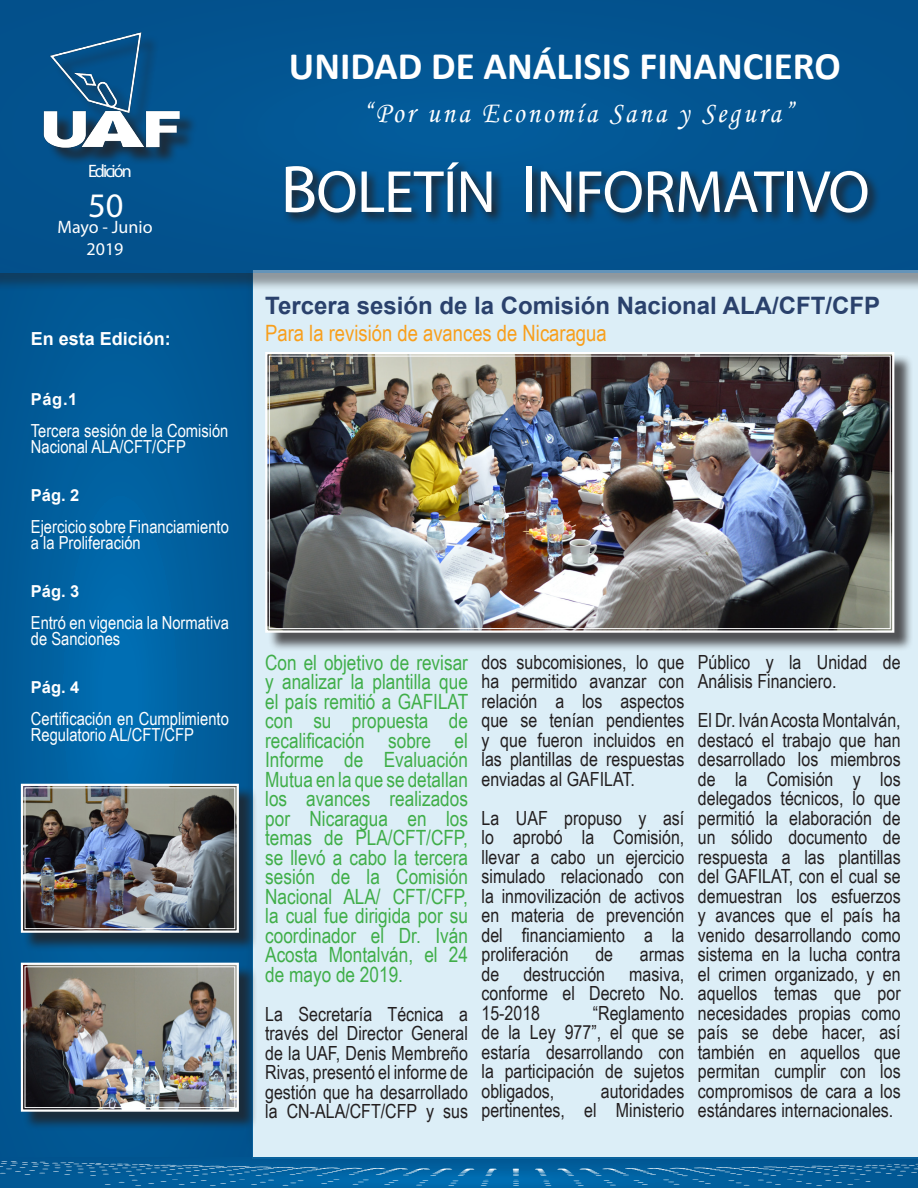
<style>
.page{position:relative;width:918px;height:1188px;background:#fff}
.page>*{position:absolute;margin:0;border:0;box-sizing:border-box;transform-origin:0 0}
.t1{font:60px "Myriad Pro";letter-spacing:-.015em;color:#fff}
.t2{font:700 39px "Calibri";color:#fff}
.t3{font:34.5px "Myriad Pro";color:#fff}
.t4{font:30px "Monotype Corsiva";letter-spacing:.11em;color:#fff;scale:.9 1}
.t5{font:700 24px "Arial";color:#2a416c}
.t6{font:22.5px "Arial Narrow";color:#f89f1c}
.t7{font:21px/19.5px "Arial Narrow";color:#40ae49;text-align:justify}
.t8{font:19.5px/19.5px "Arial Narrow";color:#231f20;text-align:justify}
.t9{font:18px/16.5px "Arial Narrow";color:#fff}
.t10{font:18px "Myriad Pro";letter-spacing:-.005em;color:#fff}
.t11{font:700 18px "Arial";color:#fff}
.t12{font:18px "Myriad Pro";letter-spacing:-.11em;color:#fff}
.t13{font:700 16.5px "Arial";color:#fff}
.s1{font-size:67.5px}
</style>
<div class="page">
<svg style="left:0;top:292px;width:253px;height:866px;background:#005d9c"></svg>
<svg style="left:0;top:1158px;width:918px;height:30px;background:#0d66a1"></svg>
<hr style="left:1px;top:1161px;width:917px;height:4px;background:#015995">
<img style="left:132px;top:1179px;width:728px;height:2px">
<div style="left:253px;top:255px;width:665px;height:903px;background:#dceef7"></div>
<div style="left:0;top:0;width:918px;height:292px;background:#231f20;opacity:.75"></div>
<div style="left:0;top:0;width:918px;height:273px;background:#064e89"></div>
<svg style="left:283px;top:160px;width:594px;height:62px"></svg>
<div style="left:46px;top:35px;width:152px;height:131px;background:#231f20;opacity:.75"></div>
<img style="left:43px;top:32px;width:142px;height:134px">
<div style="left:268px;top:355px;width:645px;height:297px;background:#231f20;opacity:.75"></div>
<img style="left:265px;top:352px;width:631px;height:282px">
<div style="left:269px;top:356px;width:622px;height:273px;border:1px solid #fff"></div>
<div style="left:23px;top:786px;width:235px;height:165px;background:#231f20;opacity:.75"></div>
<img style="left:20px;top:783px;width:220px;height:151px">
<div style="left:25px;top:787px;width:210px;height:142px;border:1px solid #fff"></div>
<div style="left:23px;top:965px;width:235px;height:165px;background:#231f20;opacity:.75"></div>
<img style="left:20px;top:962px;width:220px;height:151px">
<div style="left:25px;top:966px;width:210px;height:142px;border:1px solid #fff"></div>
<p class="t12" style="left:88px;top:160px;width:45px">Edición</p>
<p class="t3" style="left:88px;top:184px;width:37px">50</p>
<p class="t10" style="left:57px;top:216px;width:97px">Mayo - Junio</p>
<p class="t10" style="left:87px;top:238px;width:38px">2019</p>
<p class="t11" style="left:31px;top:326px;width:142px">En esta Edición:</p>
<p class="t13" style="left:31px;top:388px;width:48px">Pág.1</p>
<p class="t9" style="left:31px;top:421px;width:199px">Tercera sesión de la Comisión<br>Nacional ALA/CFT/CFP</p>
<p class="t13" style="left:31px;top:484px;width:50px">Pág. 2</p>
<p class="t9" style="left:31px;top:517px;width:200px">Ejercicio sobre Financiamiento a la Proliferación</p>
<p class="t13" style="left:31px;top:580px;width:50px">Pág. 3</p>
<p class="t9" style="left:31px;top:613px;width:200px">Entró en vigencia la Normativa de Sanciones</p>
<p class="t13" style="left:31px;top:676px;width:50px">Pág. 4</p>
<p class="t9" style="left:31px;top:709px;width:200px">Certificación en Cumplimiento<br>Regulatorio AL/CFT/CFP</p>
<p class="t2" style="left:289px;top:38px;width:553px">UNIDAD DE ANÁLISIS FINANCIERO</p>
<p class="t4" style="left:363px;top:94px;width:480px">“Por una Economía Sana y Segura”</p>
<p class="t1" style="left:281px;top:155px;width:591px"><span class="s1">B</span>OLETÍN <span class="s1">I</span>NFORMATIVO</p>
<p class="t5" style="left:265px;top:289px;width:616px">Tercera sesión de la Comisión Nacional ALA/CFT/CFP</p>
<p class="t6" style="left:265px;top:317px;width:343px">Para la revisión de avances de Nicaragua</p>
<p class="t7" style="left:265px;top:652px;width:205px">Con el objetivo de revisar y analizar la plantilla que el país remitió a GAFILAT con su propuesta de recalificación sobre el Informe de Evaluación Mutua en la que se detallan los avances realizados por Nicaragua en los temas de PLA/CFT/CFP, se llevó a cabo la tercera sesión de la Comisión Nacional ALA/ CFT/CFP, la cual fue dirigida por su coordinador el Dr. Iván Acosta Montalván, el 24 de mayo de 2019.</p>
<p class="t8" style="left:265px;top:1003px;width:204px">La Secretaría Técnica a través del Director General de la UAF, Denis Membreño Rivas, presentó el informe de gestión que ha desarrollado la CN-ALA/CFT/CFP y sus</p>
<p class="t8" style="left:482px;top:651px;width:204px">dos subcomisiones, lo que ha permitido avanzar con relación a los aspectos que se tenían pendientes y que fueron incluidos en las plantillas de respuestas enviadas al GAFILAT.</p>
<p class="t8" style="left:482px;top:807px;width:204px">La UAF propuso y así lo aprobó la Comisión, llevar a cabo un ejercicio simulado relacionado con la inmovilización de activos en materia de prevención del financiamiento a la proliferación</p>
<p class="t8" style="left:595px;top:944px;width:19px">de</p>
<p class="t8" style="left:482px;top:944px;width:204px;text-indent:158px">armas de destrucción masiva, conforme el Decreto No.<br>15-2018</p>
<p class="t8" style="left:482px;top:1002px;width:204px;text-indent:111px">“Reglamento de la Ley 977”, el que se estaría desarrollando con la participación de sujetos obligados,</p>
<p class="t8" style="left:482px;top:1080px;width:204px;text-align:right">autoridades<br>pertinentes, el Ministerio</p>
<p class="t8" style="left:698px;top:651px;width:204px">Público y la Unidad de<br>Análisis Financiero.</p>
<p class="t8" style="left:698px;top:710px;width:204px">El Dr. Iván Acosta Montalván, destacó el trabajo que han desarrollado los miembros de la Comisión y los delegados técnicos, lo que permitió la elaboración de un sólido documento de respuesta a las plantillas del GAFILAT, con el cual se demuestran los esfuerzos y avances que el país ha venido desarrollando como sistema en la lucha contra el crimen organizado, y en aquellos temas que por necesidades propias como país se debe hacer, así también en aquellos que permitan cumplir con los compromisos de cara a los estándares internacionales.</p>
</div>
